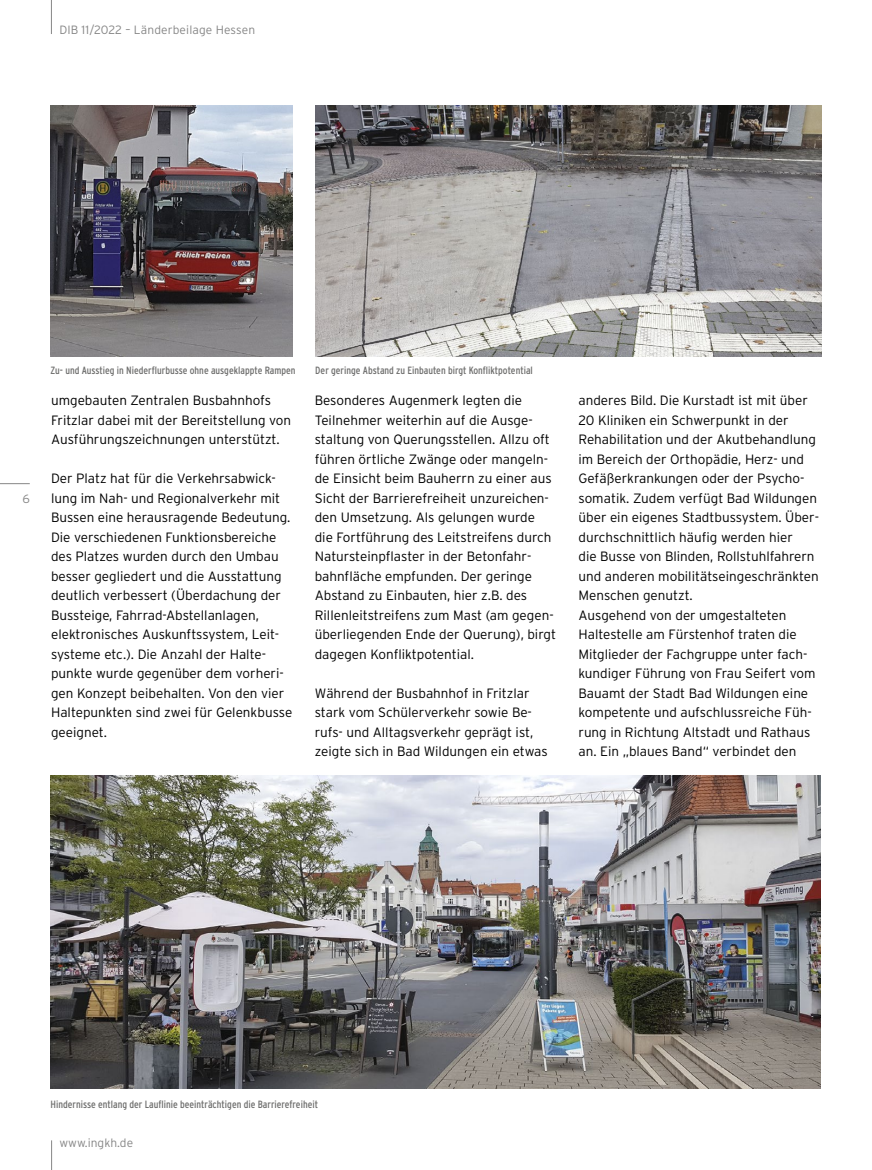
<style>
.page{position:relative;width:872px;height:1170px;background:#fff}
.page>*{position:absolute;margin:0;border:0;box-sizing:border-box;transform-origin:0 0}
.t1{font:300 13.5px/19.5px "Interstate";color:#000}
.t2{font:300 12px "Interstate";letter-spacing:.01em;color:#868686}
.t3{font:condensed 10.5px "Interstate";color:#6f6f6e}
</style>
<div class="page">
<hr style="left:0;top:483px;width:30px;height:1px;background:#868686">
<svg style="left:51px;top:1140px;width:1px;height:29px"></svg>
<hr style="left:51px;top:0;width:1px;height:34px;background:#868686">
<img style="left:50px;top:776px;width:771px;height:312px">
<img style="left:315px;top:105px;width:506px;height:251px">
<img style="left:50px;top:105px;width:243px;height:251px">
<p class="t2" style="left:59px;top:23px;width:197px">DIB 11/2022 – Länderbeilage Hessen</p>
<p class="t2" style="left:22px;top:492px;width:9px">6</p>
<p class="t3" style="left:50px;top:364px;width:246px">Zu- und Ausstieg in Niederflurbusse ohne ausgeklappte Rampen</p>
<p class="t3" style="left:315px;top:364px;width:219px">Der geringe Abstand zu Einbauten birgt Konfliktpotential</p>
<p class="t1" style="left:51px;top:390px;width:242px">umgebauten Zentralen Busbahnhofs<br>Fritzlar dabei mit der Bereitstellung von<br>Ausführungszeichnungen unterstützt.</p>
<p class="t1" style="left:51px;top:468px;width:243px">Der Platz hat für die Verkehrsabwick&shy;lung im Nah- und Regionalverkehr mit Bussen eine herausragende Bedeutung.<br>Die verschiedenen Funktionsbereiche des Platzes wurden durch den Umbau besser gegliedert und die Ausstattung deutlich verbessert (Überdachung der Bussteige, Fahrrad-Abstellanlagen, elektronisches Auskunftssystem, Leit&shy;systeme etc.). Die Anzahl der Halte&shy;punkte wurde gegenüber dem vorheri&shy;gen Konzept beibehalten. Von den vier Haltepunkten sind zwei für Gelenkbusse geeignet.</p>
<p class="t1" style="left:315px;top:390px;width:243px">Besonderes Augenmerk legten die Teilnehmer weiterhin auf die Ausge&shy;staltung von Querungsstellen. Allzu oft führen örtliche Zwänge oder mangeln&shy;de Einsicht beim Bauherrn zu einer aus Sicht der Barrierefreiheit unzureichen&shy;den Umsetzung. Als gelungen wurde die Fortführung des Leitstreifens durch Natursteinpflaster in der Betonfahr&shy;bahnfläche empfunden. Der geringe Abstand zu Einbauten, hier z.B. des Rillenleitstreifens zum Mast (am gegen&shy;überliegenden Ende der Querung), birgt dagegen Konfliktpotential.</p>
<p class="t1" style="left:315px;top:683px;width:234px">Während der Busbahnhof in Fritzlar stark vom Schülerverkehr sowie Be&shy;rufs- und Alltagsverkehr geprägt ist, zeigte sich in Bad Wildungen ein etwas</p>
<p class="t1" style="left:578px;top:390px;width:242px">anderes Bild. Die Kurstadt ist mit über 20 Kliniken ein Schwerpunkt in der Rehabilitation und der Akutbehandlung im Bereich der Orthopädie, Herz- und Gefäßerkrankungen oder der Psycho&shy;somatik. Zudem verfügt Bad Wildungen über ein eigenes Stadtbussystem. Über&shy;durchschnittlich häufig werden hier<br>die Busse von Blinden, Rollstuhlfahrern und anderen mobilitätseingeschränkten Menschen genutzt.<br>Ausgehend von der umgestalteten Haltestelle am Fürstenhof traten die Mitglieder der Fachgruppe unter fach&shy;kundiger Führung von Frau Seifert vom Bauamt der Stadt Bad Wildungen eine kompetente und aufschlussreiche Füh&shy;rung in Richtung Altstadt und Rathaus an. Ein „blaues Band“ verbindet den</p>
<p class="t3" style="left:50px;top:1097px;width:269px">Hindernisse entlang der Lauflinie beeinträchtigen die Barrierefreiheit</p>
<p class="t2" style="left:60px;top:1135px;width:75px">www.ingkh.de</p>
</div>
